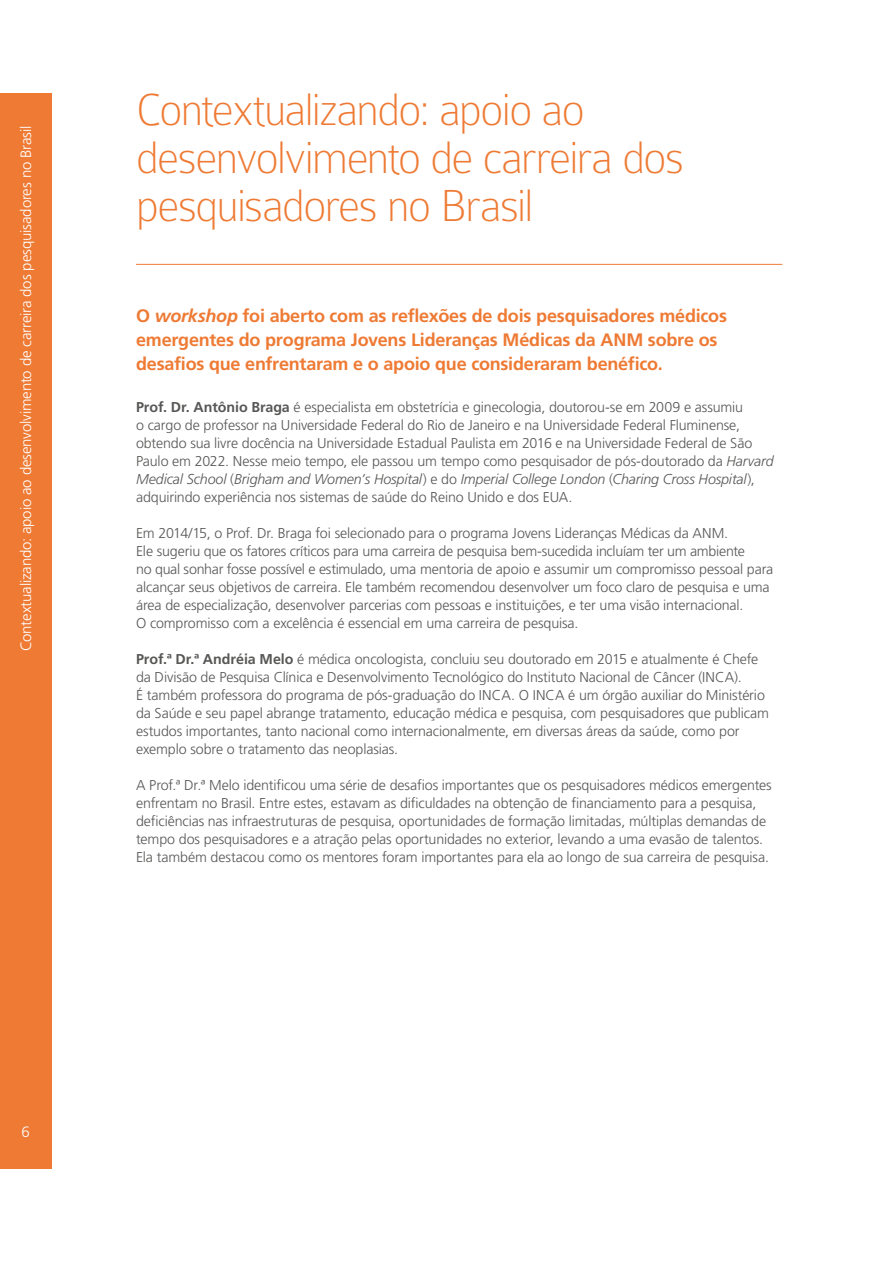
<style>
.page{position:relative;width:893px;height:1263px;background:#fff}
.page>*{position:absolute;margin:0;border:0;box-sizing:border-box;transform-origin:0 0}
.t1{font:100 48px/48px "Colaborate";letter-spacing:-.035em;color:#ee7a34}
.t2{font:700 18px/24px "Frutiger LT Std";letter-spacing:-.015em;color:#ee7a34}
.t3{font:300 15px "Frutiger LT Std";letter-spacing:-.01em;color:#fff}
.t4{font:300 14.25px/18px "Frutiger LT Std";letter-spacing:-.01em;color:#575756}
.s1{font-style:italic}
.s2{font-weight:700}
</style>
<div class="page">
<div style="left:0;top:94px;width:51px;height:1075px;background:#ee7a34"></div>
<hr style="left:136px;top:264px;width:646px;height:1px;background:#ee7a34">
<p class="t3" style="left:17px;top:651px;width:527px;rotate:-90deg">Contextualizando: apoio ao desenvolvimento de carreira dos pesquisadores no Brasil</p>
<h1 class="t1" style="left:136px;top:86px;width:549px">Contextualizando: apoio ao desenvolvimento de carreira dos pesquisadores no Brasil</h1>
<p class="t2" style="left:136px;top:304px;width:592px">O <span class="s1">workshop</span> foi aberto com as reflexões de dois pesquisadores médicos emergentes do programa Jovens Lideranças Médicas da ANM sobre os desafios que enfrentaram e o apoio que consideraram benéfico.</p>
<p class="t4" style="left:136px;top:398px;width:639px"><span class="s2">Prof. Dr. Antônio Braga</span> é especialista em obstetrícia e ginecologia, doutorou-se em 2009 e assumiu<br>o cargo de professor na Universidade Federal do Rio de Janeiro e na Universidade Federal Fluminense, obtendo sua livre docência na Universidade Estadual Paulista em 2016 e na Universidade Federal de São Paulo em 2022. Nesse meio tempo, ele passou um tempo como pesquisador de pós-doutorado da <span class="s1">Harvard Medical School</span> (<span class="s1">Brigham and Women’s Hospital</span>) e do <span class="s1">Imperial College London</span> (<span class="s1">Charing Cross Hospital</span>), adquirindo experiência nos sistemas de saúde do Reino Unido e dos EUA.</p>
<p class="t4" style="left:136px;top:524px;width:639px">Em 2014/15, o Prof. Dr. Braga foi selecionado para o programa Jovens Lideranças Médicas da ANM.<br>Ele sugeriu que os fatores críticos para uma carreira de pesquisa bem-sucedida incluíam ter um ambiente<br>no qual sonhar fosse possível e estimulado, uma mentoria de apoio e assumir um compromisso pessoal para alcançar seus objetivos de carreira. Ele também recomendou desenvolver um foco claro de pesquisa e uma área de especialização, desenvolver parcerias com pessoas e instituições, e ter uma visão internacional.<br>O compromisso com a excelência é essencial em uma carreira de pesquisa.</p>
<p class="t4" style="left:136px;top:650px;width:634px"><span class="s2">Prof.ª Dr.ª Andréia Melo</span> é médica oncologista, concluiu seu doutorado em 2015 e atualmente é Chefe da Divisão de Pesquisa Clínica e Desenvolvimento Tecnológico do Instituto Nacional de Câncer (INCA).<br>É também professora do programa de pós-graduação do INCA. O INCA é um órgão auxiliar do Ministério da Saúde e seu papel abrange tratamento, educação médica e pesquisa, com pesquisadores que publicam estudos importantes, tanto nacional como internacionalmente, em diversas áreas da saúde, como por exemplo sobre o tratamento das neoplasias.</p>
<p class="t4" style="left:136px;top:776px;width:637px">A Prof.ª Dr.ª Melo identificou uma série de desafios importantes que os pesquisadores médicos emergentes enfrentam no Brasil. Entre estes, estavam as dificuldades na obtenção de financiamento para a pesquisa, deficiências nas infraestruturas de pesquisa, oportunidades de formação limitadas, múltiplas demandas de tempo dos pesquisadores e a atração pelas oportunidades no exterior, levando a uma evasão de talentos.<br>Ela também destacou como os mentores foram importantes para ela ao longo de sua carreira de pesquisa.</p>
<p class="t3" style="left:21px;top:1123px;width:10px">6</p>
</div>
